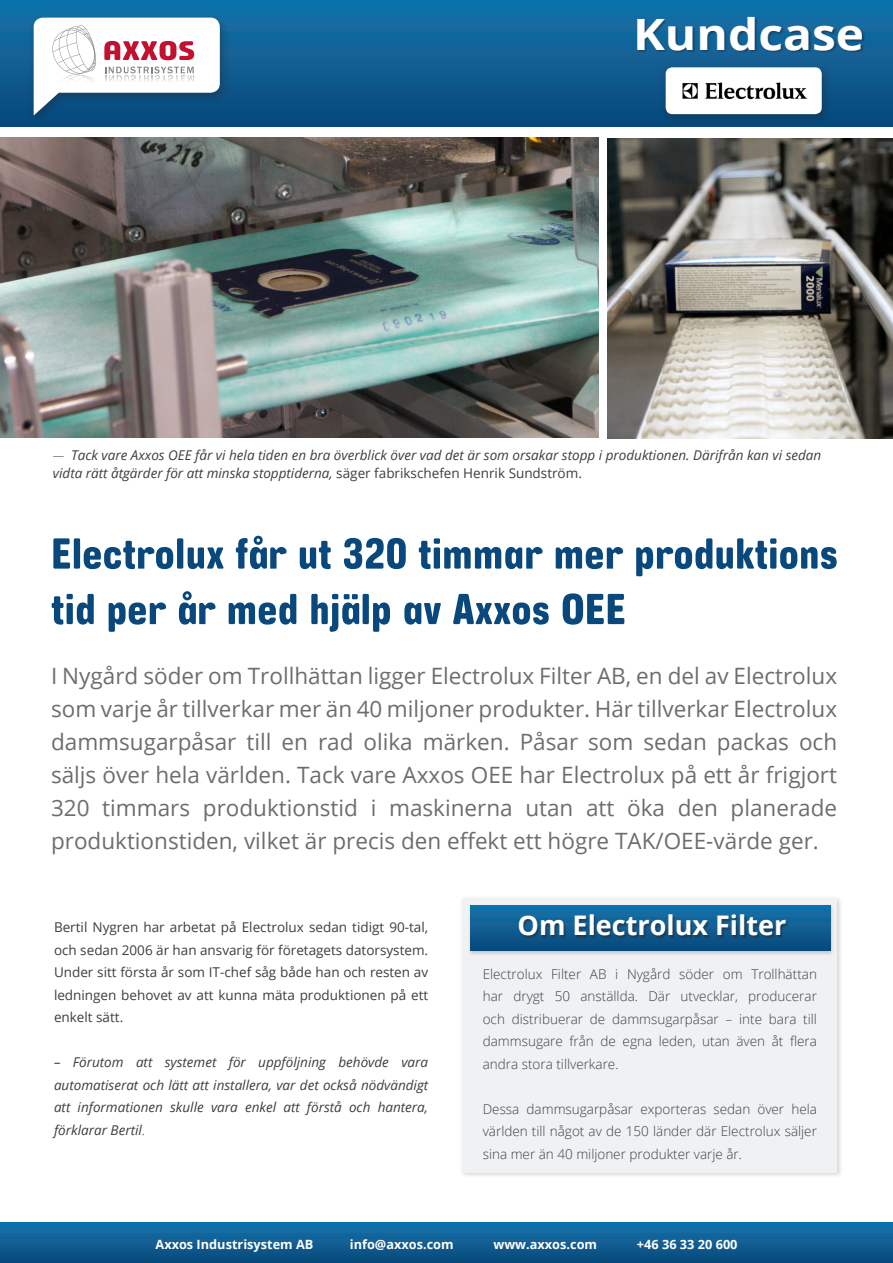
<style>
.page{position:relative;width:893px;height:1263px;background:#fff}
.page>*{position:absolute;margin:0;border:0;box-sizing:border-box;transform-origin:0 0}
.t1{font:52.5px "Ketchupa";color:#09487c}
.t2{font:700 43.2px "Open Sans";color:#fff;scale:1.11 1}
.t3{font:700 27px "Open Sans";color:#fff}
.t4{font:22.5px/33px "Open Sans";color:#6c6d70;text-align:justify}
.t5{font:italic 13.5px/22.5px "Open Sans";color:#3e3e3f;text-align:justify}
.t6{font:300 13.5px/22.5px "Open Sans";color:#3e3e3f;text-align:justify}
.t7{font:13.5px/22.5px "Open Sans";color:#3e3e3f;text-align:justify}
.t8{font:700 12.75px "Open Sans";color:#fff}
.s1{font-weight:300;font-size:12px}
.s2{font-style:normal}
.s3{font-weight:300;font-style:normal}
</style>
<div class="page">
<div style="left:0;top:0;width:893px;height:126px;background:linear-gradient(to bottom,#1473ab,#0a487b)"></div>
<div style="left:0;top:1222px;width:893px;height:41px;background:linear-gradient(to bottom,#1474ac,#0a497a)"></div>
<div style="left:637px;top:17px;width:228px;height:36px;background:#231f20;opacity:.5"></div>
<div style="left:27px;top:13px;width:203px;height:113px;background:#231f20;opacity:.35"></div>
<svg style="left:34px;top:18px;width:186px;height:98px"></svg>
<div style="left:659px;top:63px;width:173px;height:63px;background:#231f20;opacity:.35"></div>
<div style="left:666px;top:67px;width:156px;height:47px;background:#fff;border-radius:7px"></div>
<img style="left:607px;top:138px;width:286px;height:300px">
<img style="left:0;top:138px;width:598px;height:300px">
<img style="left:682px;top:82px;width:126px;height:18px">
<div style="left:460px;top:895px;width:383px;height:283px;background:#231f20;opacity:.2"></div>
<div style="left:463px;top:899px;width:374px;height:273px;background:#f0f1f2"></div>
<div style="left:468px;top:904px;width:366px;height:52px;background:#231f20;opacity:.19"></div>
<div style="left:471px;top:905px;width:360px;height:46px;background:linear-gradient(to bottom,#1473ac,#0a497c)"></div>
<div style="left:518px;top:915px;width:271px;height:24px;background:#231f20;opacity:.5"></div>
<p class="t2" style="left:633px;top:4px;width:210px">Kundcase</p>
<p class="t5" style="left:53px;top:445px;width:770px;line-height:18px"><span class="s1">—</span> Tack vare Axxos OEE får vi hela tiden en bra överblick över vad det är som orsakar stopp i produktionen. Därifrån kan vi sedan vidta rätt åtgärder för att minska stopptiderna, <span class="s2">säger fabrikschefen Henrik Sundström.</span></p>
<p class="t1" style="left:51px;top:526px;width:788px">Electrolux får ut 320 timmar mer produktions</p>
<p class="t1" style="left:51px;top:581px;width:576px">tid per år med hjälp av Axxos OEE</p>
<p class="t4" style="left:51px;top:659px;width:788px">I Nygård söder om Trollhättan ligger Electrolux Filter AB, en del av Electrolux som varje år tillverkar mer än 40 miljoner produkter. Här tillverkar Electrolux dammsugarpåsar till en rad olika märken. Påsar som sedan packas och säljs över hela världen. Tack vare Axxos OEE har Electrolux på ett år frigjort 320 timmars produktionstid i maskinerna utan att öka den planerade produktionstiden, vilket är precis den effekt ett högre TAK/OEE-värde ger.</p>
<p class="t7" style="left:54px;top:915px;width:376px">Bertil Nygren har arbetat på Electrolux sedan tidigt 90-tal, och sedan 2006 är han ansvarig för företagets datorsystem.<br>Under sitt första år som IT-chef såg både han och resten av ledningen behovet av att kunna mäta produktionen på ett enkelt sätt.</p>
<p class="t5" style="left:54px;top:1050px;width:376px">– Förutom att systemet för uppföljning behövde vara automatiserat och lätt att installera, var det också nödvändigt att informationen skulle vara enkel att förstå och hantera, förklarar Bertil<span class="s3">.</span></p>
<p class="t3" style="left:518px;top:906px;width:270px">Om Electrolux Filter</p>
<p class="t6" style="left:483px;top:962px;width:336px">Electrolux Filter AB i Nygård söder om Trollhättan har drygt 50 anställda. Där utvecklar, producerar och distribuerar de dammsugarpåsar – inte bara till dammsugare från de egna leden, utan även åt flera andra stora tillverkare.</p>
<p class="t6" style="left:483px;top:1097px;width:336px">Dessa dammsugarpåsar exporteras sedan över hela världen till något av de 150 länder där Electrolux säljer sina mer än 40 miljoner produkter varje år.</p>
<p class="t8" style="left:156px;top:1235px;width:159px">Axxos Industrisystem AB</p>
<p class="t8" style="left:350px;top:1235px;width:105px">info@axxos.com</p>
<p class="t8" style="left:493px;top:1235px;width:105px">www.axxos.com</p>
<p class="t8" style="left:637px;top:1235px;width:102px">+46 36 33 20 600</p>
</div>
